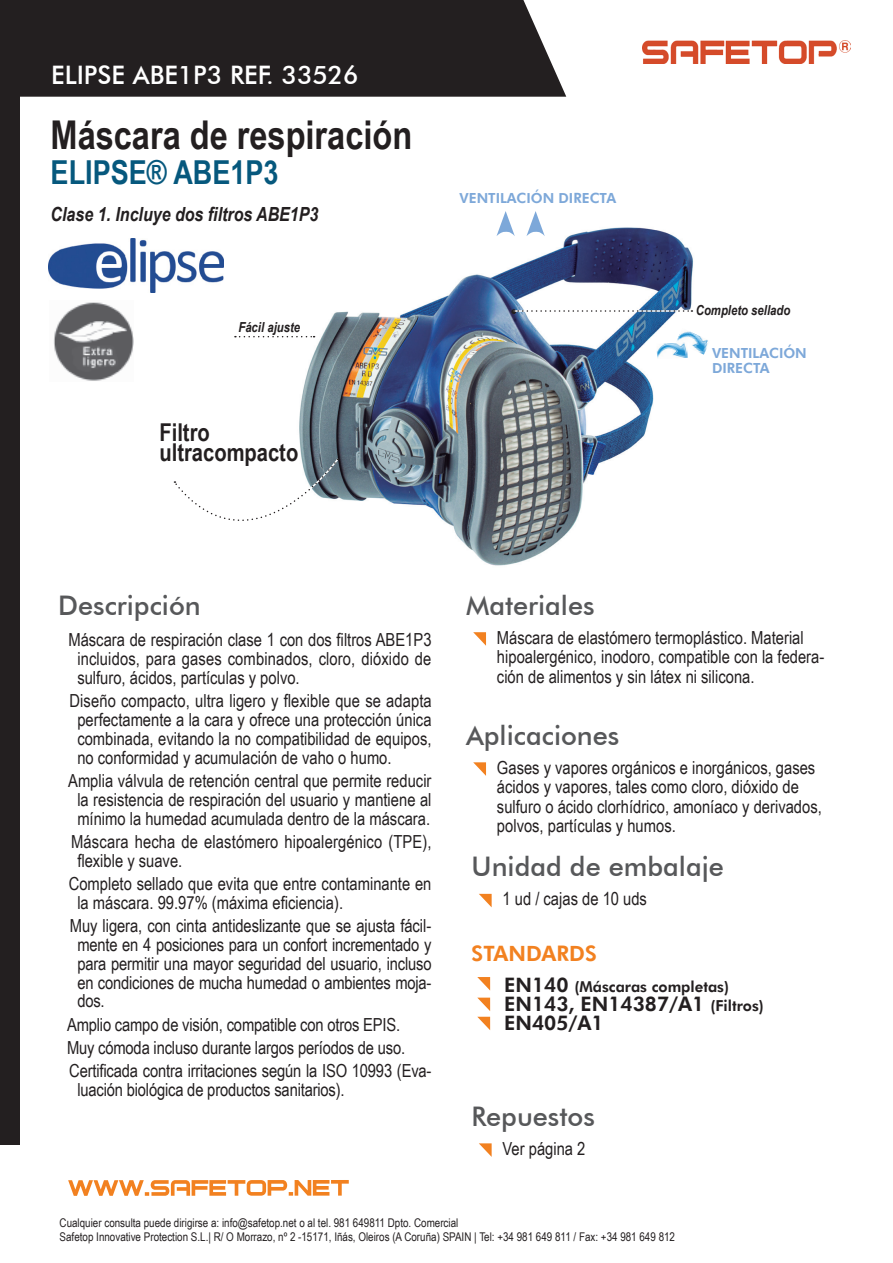
<style>
.page{position:relative;width:893px;height:1263px;background:#fff}
.page>*{position:absolute;margin:0;border:0;box-sizing:border-box;transform-origin:0 0}
.t1{font:700 39.6px "Arial Narrow";color:#231f20}
.t2{font:700 33px "Arial Narrow";color:#06587d}
.t3{font:500 27px "Futura BT";color:#57585a}
.t4{font:500 25.5px "Futura BT";color:#fff}
.t5{font:700 24.6px/20.5px "Arial Narrow";color:#231f20}
.t6{font:700 21px "Futura BT";color:#f28120}
.t7{font:700 19.8px "Futura BT";color:#231f20}
.t8{font:italic 700 19.5px "Arial Narrow";color:#231f20}
.t9{font:18px/18.9px "Arial Narrow";color:#231f20}
.t10{font:700 15px "Futura BT";color:#231f20}
.t11{font:700 13.8px/14.5px "Futura BT";color:#7da8d9}
.t12{font:italic 700 13.8px "Arial Narrow";color:#231f20}
.t13{font:12px "Arial Narrow";color:#231f20}
.s1{font-size:19.8px}
.s2{font-size:15px}
</style>
<div class="page">
<img style="left:286px;top:227px;width:407px;height:339px">
<div style="left:20px;top:0;width:546px;height:97px;background:#231f20"></div>
<svg style="left:68px;top:1180px;width:281px;height:16px"></svg>
<div style="left:0;top:0;width:20px;height:1144px;background:#231f20"></div>
<svg style="left:173px;top:458px;width:166px;height:108px"></svg>
<img style="left:49px;top:239px;width:174px;height:53px">
<img style="left:53px;top:302px;width:81px;height:79px">
<svg style="left:477px;top:977px;width:13px;height:13px"></svg>
<svg style="left:477px;top:998px;width:13px;height:13px"></svg>
<svg style="left:477px;top:1017px;width:13px;height:13px"></svg>
<svg style="left:473px;top:762px;width:13px;height:14px"></svg>
<svg style="left:473px;top:632px;width:13px;height:14px"></svg>
<svg style="left:479px;top:894px;width:13px;height:13px"></svg>
<svg style="left:479px;top:1143px;width:13px;height:14px"></svg>
<svg style="left:235px;top:336px;width:80px;height:1px"></svg>
<svg style="left:496px;top:211px;width:19px;height:25px"></svg>
<svg style="left:526px;top:211px;width:19px;height:25px"></svg>
<svg style="left:656px;top:328px;width:52px;height:35px"></svg>
<img style="left:656px;top:342px;width:32px;height:17px">
<svg style="left:511px;top:309px;width:181px;height:5px"></svg>
<img style="left:642px;top:41px;width:209px;height:22px">
<p class="t4" style="left:51px;top:60px;width:309px">ELIPSE ABE1P3 REF. 33526</p>
<p class="t1" style="left:51px;top:105px;width:363px">Máscara de respiración</p>
<p class="t2" style="left:51px;top:148px;width:229px">ELIPSE® ABE1P3</p>
<p class="t8" style="left:51px;top:199px;width:269px">Clase 1. Incluye dos filtros ABE1P3</p>
<p class="t12" style="left:238px;top:317px;width:63px">Fácil ajuste</p>
<p class="t5" style="left:159px;top:421px;width:140px">Filtro ultracompacto</p>
<p class="t11" style="left:459px;top:191px;width:158px">VENTILACIÓN DIRECTA</p>
<p class="t12" style="left:696px;top:299px;width:96px">Completo sellado</p>
<p class="t11" style="left:712px;top:346px;width:96px">VENTILACIÓN<br>DIRECTA</p>
<p class="t3" style="left:58px;top:588px;width:144px">Descripción</p>
<p class="t9" style="left:77px;top:629px;width:356px;text-align:justify;text-indent:-9px">Máscara de respiración clase 1 con dos filtros ABE1P3 incluidos, para gases combinados, cloro, dióxido de sulfuro, ácidos, partículas y polvo.</p>
<p class="t9" style="left:77px;top:690px;width:356px;text-align:justify;text-indent:-8px">Diseño compacto, ultra ligero y flexible que se adapta perfectamente a la cara y ofrece una protección única combinada, evitando la no compatibilidad de equipos, no conformidad y acumulación de vaho o humo.</p>
<p class="t9" style="left:68px;top:770px;width:365px;text-align:center">Amplia válvula de retención central que permite reducir la resistencia de respiración del usuario y mantiene al mínimo la humedad acumulada dentro de la máscara.</p>
<p class="t9" style="left:77px;top:831px;width:356px;text-indent:-6px">Máscara hecha de elastómero hipoalergénico (TPE), flexible y suave.</p>
<p class="t9" style="left:77px;top:873px;width:356px;text-indent:-9px">Completo sellado que evita que entre contaminante en la máscara. 99.97% (máxima eficiencia).</p>
<p class="t9" style="left:77px;top:915px;width:356px;text-align:justify;text-indent:-8px">Muy ligera, con cinta antideslizante que se ajusta fácil&shy;mente en 4 posiciones para un confort incrementado y para permitir una mayor seguridad del usuario, incluso en condiciones de mucha humedad o ambientes moja&shy;dos.</p>
<p class="t9" style="left:67px;top:1014px;width:335px">Amplio campo de visión, compatible con otros EPIS.</p>
<p class="t9" style="left:67px;top:1037px;width:340px">Muy cómoda incluso durante largos períodos de uso.</p>
<p class="t9" style="left:77px;top:1060px;width:356px;text-indent:-8px">Certificada contra irritaciones según la ISO 10993 (Eva&shy;luación biológica de productos sanitarios).</p>
<p class="t3" style="left:466px;top:589px;width:130px">Materiales</p>
<p class="t9" style="left:497px;top:627px;width:329px;line-height:19.5px">Máscara de elastómero termoplástico. Material hipoalergénico, inodoro, compatible con la federa&shy;ción de alimentos y sin látex ni silicona.</p>
<p class="t3" style="left:466px;top:719px;width:155px">Aplicaciones</p>
<p class="t9" style="left:497px;top:757px;width:326px;line-height:19.5px">Gases y vapores orgánicos e inorgánicos, gases ácidos y vapores, tales como cloro, dióxido de sulfuro o ácido clorhídrico, amoníaco y derivados, polvos, partículas y humos.</p>
<p class="t3" style="left:472px;top:850px;width:254px">Unidad de embalaje</p>
<p class="t9" style="left:503px;top:889px;width:146px">1 ud / cajas de 10 uds</p>
<p class="t6" style="left:472px;top:940px;width:127px">STANDARDS</p>
<p class="t10" style="left:504px;top:977px;width:226px"><span class="s1">EN140</span> (Máscaras completas)</p>
<p class="t7" style="left:504px;top:992px;width:261px">EN143, EN14387/A1 <span class="s2">(Filtros)</span></p>
<p class="t7" style="left:504px;top:1011px;width:101px">EN405/A1</p>
<p class="t3" style="left:472px;top:1100px;width:125px">Repuestos</p>
<p class="t9" style="left:503px;top:1138px;width:84px">Ver página 2</p>
<p class="t13" style="left:60px;top:1214px;width:400px">Cualquier consulta puede dirigirse a: info@safetop.net o al tel. 981 649811 Dpto. Comercial</p>
<p class="t13" style="left:60px;top:1228px;width:617px">Safetop Innovative Protection S.L.| R/ O Morrazo, nº 2 -15171, Iñás, Oleiros (A Coruña) SPAIN | Tel: +34 981 649 811 / Fax: +34 981 649 812</p>
</div>
